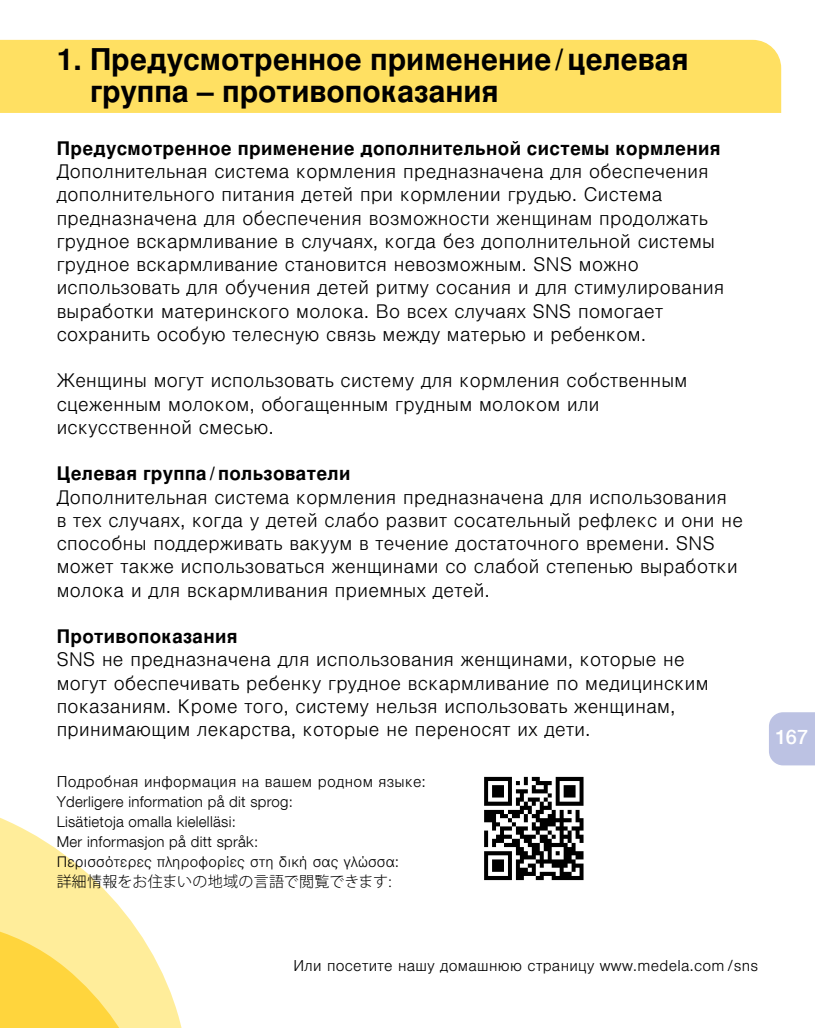
<style>
.page{position:relative;width:815px;height:1028px;background:#fff}
.page>*{position:absolute;margin:0;border:0;box-sizing:border-box;transform-origin:0 0}
.t1{font:700 30px/32.5px "Nimbus San L";color:#000}
.t2{font:500 20px "Helvetica Neue LT Com";color:#fff}
.t3{font:300 18.75px/23.2px "Nimbus San L";letter-spacing:.02em;color:#000}
.t4{font:700 18.75px "Nimbus San L";letter-spacing:.02em;color:#000}
.t5{font:300 15px "Nimbus San L";letter-spacing:.02em;color:#000}
.t6{font:300 15px/20px "Helvetica Neue LT Com";letter-spacing:.02em;color:#000}
.t7{font:300 15px "Koz Go Pro";letter-spacing:.02em;color:#000}
.t8{font:300 14.5px "Nimbus San L";letter-spacing:.02em;color:#000}
</style>
<div class="page">
<div style="left:0;top:40px;width:781px;height:73px;background:#ffe062"></div>
<div style="left:769px;top:712px;width:46px;height:53px;background:#bcc2e3"></div>
<svg style="left:0;top:818px;width:178px;height:210px;fill:#ffed9a"></svg>
<svg style="left:484px;top:777px;width:100px;height:103px"></svg>
<h1 class="t1" style="left:90px;top:44px;width:600px;text-indent:-33px">1. Предусмотренное применение/целевая группа – противопоказания</h1>
<p class="t4" style="left:57px;top:137px;width:665px">Предусмотренное применение дополнительной системы кормления</p>
<p class="t3" style="left:57px;top:160px;width:669px">Дополнительная система кормления предназначена для обеспечения дополнительного питания детей при кормлении грудью. Система предназначена для обеспечения возможности женщинам продолжать грудное вскармливание в случаях, когда без дополнительной системы грудное вскармливание становится невозможным. SNS можно использовать для обучения детей ритму сосания и для стимулирования выработки материнского молока. Во всех случаях SNS помогает сохранить особую телесную связь между матерью и ребенком.</p>
<p class="t3" style="left:57px;top:369px;width:632px">Женщины могут использовать систему для кормления собственным сцеженным молоком, обогащенным грудным молоком или искусственной смесью.</p>
<p class="t4" style="left:57px;top:462px;width:295px">Целевая группа / пользователи</p>
<p class="t3" style="left:57px;top:486px;width:688px">Дополнительная система кормления предназначена для использования<br>в тех случаях, когда у детей слабо развит сосательный рефлекс и они не способны поддерживать вакуум в течение достаточного времени. SNS может также использоваться женщинами со слабой степенью выработки молока и для вскармливания приемных детей.</p>
<p class="t4" style="left:57px;top:625px;width:182px">Противопоказания</p>
<p class="t3" style="left:57px;top:648px;width:653px">SNS не предназначена для использования женщинами, которые не могут обеспечивать ребенку грудное вскармливание по медицинским показаниям. Кроме того, систему нельзя использовать женщинам, принимающим лекарства, которые не переносят их дети.</p>
<p class="t5" style="left:57px;top:773px;width:371px">Подробная информация на вашем родном языке:</p>
<p class="t6" style="left:57px;top:791px;width:238px">Yderligere information på dit sprog:<br>Lisätietoja omalla kielelläsi:<br>Mer informasjon på ditt språk:</p>
<p class="t8" style="left:57px;top:853px;width:343px">Περισσότερες πληροφορίες στη δική σας γλώσσα:</p>
<p class="t7" style="left:57px;top:872px;width:336px">詳細情報をお住まいの地域の言語で閲覧できます:</p>
<p class="t2" style="left:776px;top:725px;width:34px">167</p>
<p class="t5" style="left:293px;top:957px;width:466px">Или посетите нашу домашнюю страницу www.medela.com /sns</p>
</div>
